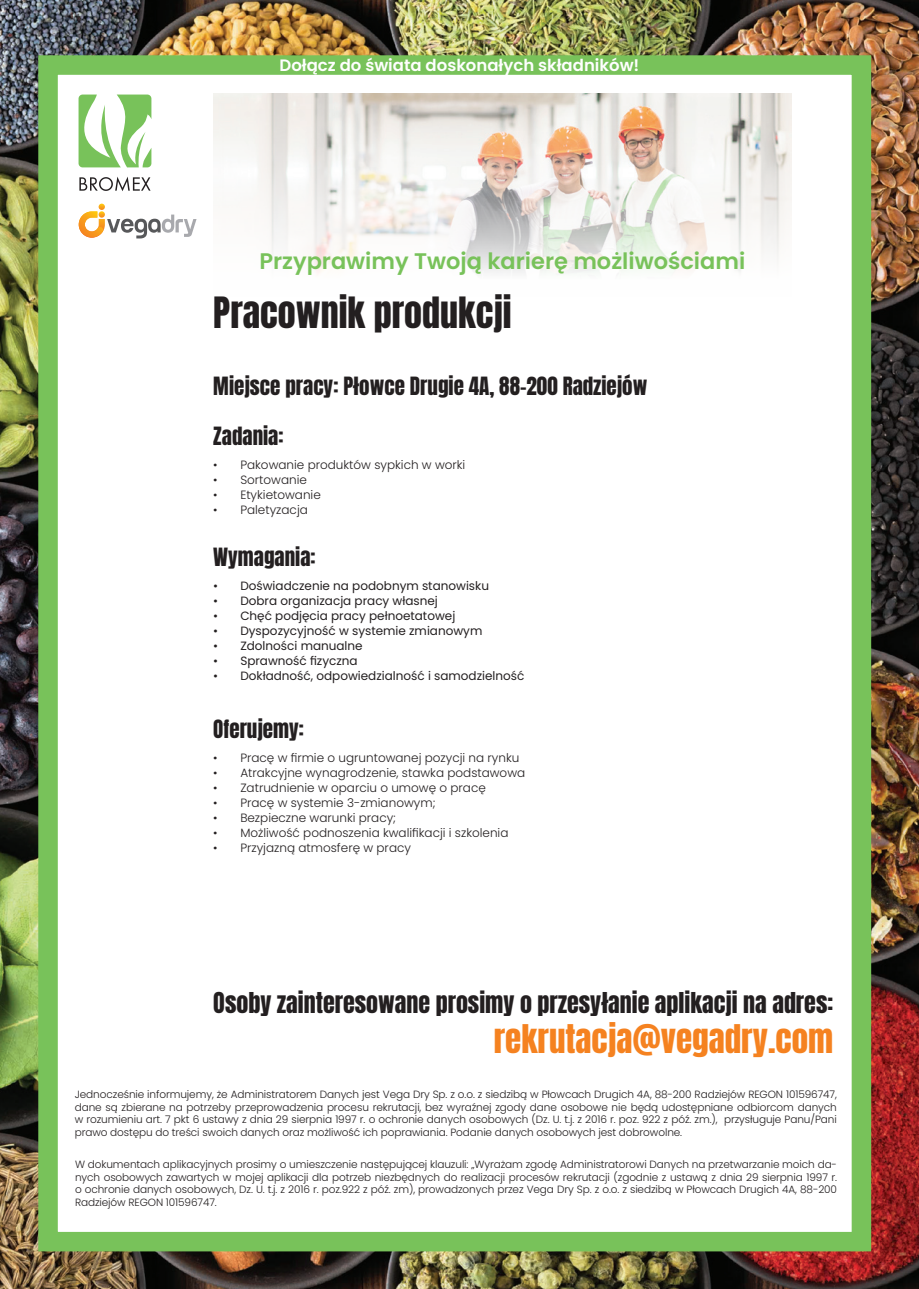
<style>
.page{position:relative;width:919px;height:1289px;background:#fff}
.page>*{position:absolute;margin:0;border:0;box-sizing:border-box;transform-origin:0 0}
.t1{font:36px "Anton";color:#231f20}
.t2{font:33px "Anton";color:#f58220}
.t3{font:24px "Anton";color:#231f20}
.t4{font:600 22.5px "Poppins";color:#78c25a}
.t5{font:21px "Anton";color:#231f20}
.t6{font:600 16.5px "Poppins";color:#fff}
.t7{font:300 12px "Poppins";color:#231f20}
.t8{font:12px "Poppins";color:#231f20}
.t9{font:300 10.5px/12.6px "Poppins";letter-spacing:-.01em;color:#231f20;text-align:justify}
</style>
<div class="page">
<img style="left:0;top:0;width:918px;height:1288px">
<div style="left:57px;top:73px;width:795px;height:1167px;background:#fff"></div>
<img style="left:213px;top:94px;width:578px;height:179px">
<svg style="left:78px;top:94px;width:73px;height:73px"></svg>
<svg style="left:79px;top:176px;width:71px;height:15px"></svg>
<div style="left:38px;top:55px;width:833px;height:1196px;border:20px solid #78c25a"></div>
<svg style="left:79px;top:204px;width:117px;height:34px"></svg>
<h3 class="t6" style="left:279px;top:55px;width:361px">Dołącz do świata doskonałych składników!</h3>
<h3 class="t4" style="left:259px;top:248px;width:487px">Przyprawimy Twoją karierę możliwościami</h3>
<h1 class="t1" style="left:213px;top:295px;width:300px">Pracownik produkcji</h1>
<h3 class="t5" style="left:213px;top:376px;width:435px">Miejsce pracy: Płowce Drugie 4A, 88-200 Radziejów</h3>
<h3 class="t5" style="left:213px;top:425px;width:72px">Zadania:</h3>
<p class="t7" style="left:213px;top:458px;width:253px">• Pakowanie produktów sypkich w worki</p>
<p class="t7" style="left:213px;top:473px;width:95px">• Sortowanie</p>
<p class="t7" style="left:213px;top:488px;width:109px">• Etykietowanie</p>
<p class="t7" style="left:213px;top:503px;width:96px">• Paletyzacja</p>
<h3 class="t5" style="left:213px;top:546px;width:104px">Wymagania:</h3>
<p class="t8" style="left:213px;top:578px;width:277px">• Doświadczenie na podobnym stanowisku</p>
<p class="t8" style="left:213px;top:593px;width:226px">• Dobra organizacja pracy własnej</p>
<p class="t8" style="left:213px;top:608px;width:243px">• Chęć podjęcia pracy pełnoetatowej</p>
<p class="t8" style="left:213px;top:623px;width:270px">• Dyspozycyjność w systemie zmianowym</p>
<p class="t8" style="left:213px;top:638px;width:151px">• Zdolności manualne</p>
<p class="t8" style="left:213px;top:653px;width:146px">• Sprawność fizyczna</p>
<p class="t8" style="left:213px;top:668px;width:312px">• Dokładność, odpowiedzialność i samodzielność</p>
<h3 class="t5" style="left:213px;top:718px;width:92px">Oferujemy:</h3>
<p class="t7" style="left:213px;top:751px;width:307px">• Pracę w firmie o ugruntowanej pozycji na rynku</p>
<p class="t7" style="left:213px;top:766px;width:313px">• Atrakcyjne wynagrodzenie, stawka podstawowa</p>
<p class="t7" style="left:213px;top:781px;width:274px">• Zatrudnienie w oparciu o umowę o pracę</p>
<p class="t7" style="left:213px;top:796px;width:223px">• Pracę w systemie 3-zmianowym;</p>
<p class="t7" style="left:213px;top:811px;width:184px">• Bezpieczne warunki pracy;</p>
<p class="t7" style="left:213px;top:826px;width:296px">• Możliwość podnoszenia kwalifikacji i szkolenia</p>
<p class="t7" style="left:213px;top:841px;width:199px">• Przyjazną atmosferę w pracy</p>
<h3 class="t3" style="left:213px;top:991px;width:621px">Osoby zainteresowane prosimy o przesyłanie aplikacji na adres:</h3>
<h2 class="t2" style="left:494px;top:1022px;width:341px">rekrutacja@vegadry.com</h2>
<p class="t9" style="left:75px;top:1087px;width:763px">Jednocześnie informujemy, że Administratorem Danych jest Vega Dry Sp. z o.o. z siedzibą w Płowcach Drugich 4A, 88-200 Radziejów REGON 101596747, dane są zbierane na potrzeby przeprowadzenia procesu rekrutacji, bez wyraźnej zgody dane osobowe nie będą udostępniane odbiorcom danych w rozumieniu art. 7 pkt 6 ustawy z dnia 29 sierpnia 1997 r. o ochronie danych osobowych (Dz. U. t.j. z 2016 r. poz. 922 z póź. zm.), przysługuje Panu/Pani prawo dostępu do treści swoich danych oraz możliwość ich poprawiania. Podanie danych osobowych jest dobrowolne.</p>
<p class="t9" style="left:75px;top:1158px;width:763px">W dokumentach aplikacyjnych prosimy o umieszczenie następującej klauzuli: „Wyrażam zgodę Administratorowi Danych na przetwarzanie moich da&shy;nych osobowych zawartych w mojej aplikacji dla potrzeb niezbędnych do realizacji procesów rekrutacji (zgodnie z ustawą z dnia 29 sierpnia 1997 r. o ochronie danych osobowych, Dz. U. t.j. z 2016 r. poz.922 z póź. zm), prowadzonych przez Vega Dry Sp. z o.o. z siedzibą w Płowcach Drugich 4A, 88-200<br>Radziejów REGON 101596747.</p>
</div>
